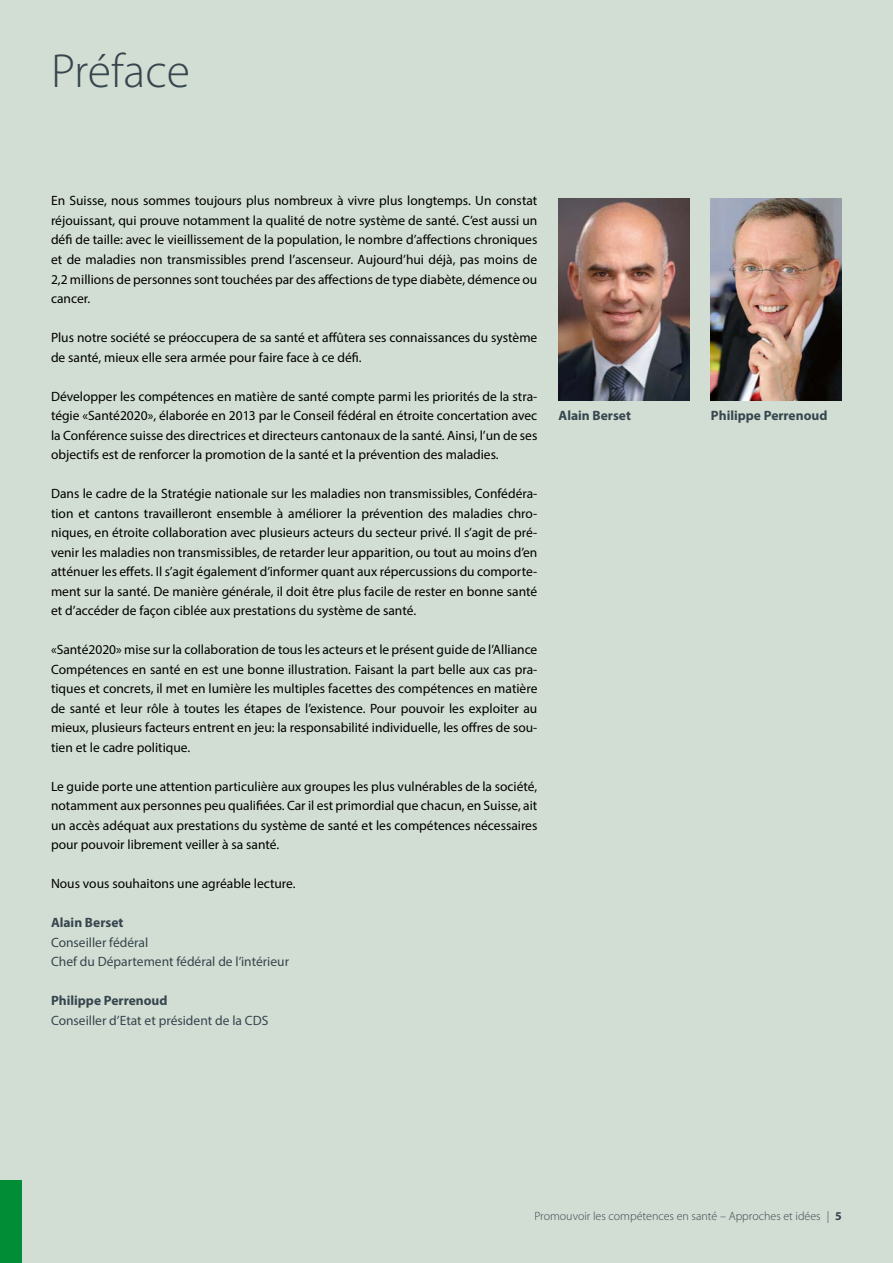
<style>
.page{position:relative;width:893px;height:1263px;background:#d2ded3}
.page>*{position:absolute;margin:0;border:0;box-sizing:border-box;transform-origin:0 0}
._01_t{font:300 48px "Myriad Pro";color:#36454e}
._03_g{font:13.5px/19.5px "Myriad Pro";color:#000;text-align:justify}
._03_g-2{font:13.5px "Myriad Pro";color:#36454e}
._03_g-3{font:700 13.5px "Myriad Pro";color:#36454e}
.t1{font:300 12px "Myriad Pro";color:#36454e}
.s1{font-weight:700}
</style>
<div class="page">
<div style="left:0;top:1180px;width:21px;height:83px;background:#008d35"></div>
<img style="left:559px;top:199px;width:131px;height:201px">
<img style="left:711px;top:199px;width:131px;height:201px">
<p class="_01_t" style="left:51px;top:42px;width:141px">Préface</p>
<p class="_03_g" style="left:51px;top:191px;width:488px">En Suisse, nous sommes toujours plus nombreux à vivre plus longtemps. Un constat réjouissant, qui prouve notamment la qualité de notre système de santé. C’est aussi un défi de taille: avec le vieillissement de la population, le nombre d’affections chroniques et de maladies non transmissibles prend l’ascenseur. Aujourd’hui déjà, pas moins de 2,2 millions de personnes sont touchées par des affections de type diabète, démence ou cancer.</p>
<p class="_03_g" style="left:51px;top:327px;width:488px">Plus notre société se préoccupera de sa santé et affûtera ses connaissances du système de santé, mieux elle sera armée pour faire face à ce défi.</p>
<p class="_03_g" style="left:51px;top:386px;width:488px">Développer les compétences en matière de santé compte parmi les priorités de la stra&shy;tégie «Santé2020», élaborée en 2013 par le Conseil fédéral en étroite concertation avec la Conférence suisse des directrices et directeurs cantonaux de la santé. Ainsi, l’un de ses objectifs est de renforcer la promotion de la santé et la prévention des maladies.</p>
<p class="_03_g" style="left:51px;top:483px;width:488px">Dans le cadre de la Stratégie nationale sur les maladies non transmissibles, Confédéra&shy;tion et cantons travailleront ensemble à améliorer la prévention des maladies chro&shy;niques, en étroite collaboration avec plusieurs acteurs du secteur privé. Il s’agit de pré&shy;venir les maladies non transmissibles, de retarder leur apparition, ou tout au moins d’en atténuer les effets. Il s’agit également d’informer quant aux répercussions du comporte&shy;ment sur la santé. De manière générale, il doit être plus facile de rester en bonne santé et d’accéder de façon ciblée aux prestations du système de santé.</p>
<p class="_03_g" style="left:51px;top:639px;width:488px">«Santé2020» mise sur la collaboration de tous les acteurs et le présent guide de l’Alliance Compétences en santé en est une bonne illustration. Faisant la part belle aux cas pra&shy;tiques et concrets, il met en lumière les multiples facettes des compétences en matière de santé et leur rôle à toutes les étapes de l’existence. Pour pouvoir les exploiter au mieux, plusieurs facteurs entrent en jeu: la responsabilité individuelle, les offres de sou&shy;tien et le cadre politique.</p>
<p class="_03_g" style="left:51px;top:776px;width:488px">Le guide porte une attention particulière aux groupes les plus vulnérables de la société, notamment aux personnes peu qualifiées. Car il est primordial que chacun, en Suisse, ait un accès adéquat aux prestations du système de santé et les compétences nécessaires pour pouvoir librement veiller à sa santé.</p>
<p class="_03_g" style="left:51px;top:873px;width:246px">Nous vous souhaitons une agréable lecture.</p>
<p class="_03_g-3" style="left:51px;top:914px;width:74px">Alain Berset</p>
<p class="_03_g-2" style="left:51px;top:934px;width:99px">Conseiller fédéral</p>
<p class="_03_g-2" style="left:51px;top:953px;width:240px">Chef du Département fédéral de l’intérieur</p>
<p class="_03_g-3" style="left:51px;top:992px;width:118px">Philippe Perrenoud</p>
<p class="_03_g-2" style="left:51px;top:1012px;width:219px">Conseiller d’Etat et président de la CDS</p>
<p class="_03_g-3" style="left:559px;top:407px;width:74px">Alain Berset</p>
<p class="_03_g-3" style="left:711px;top:407px;width:118px">Philippe Perrenoud</p>
<p class="t1" style="left:534px;top:1208px;width:309px">Promouvoir les compétences en santé – Approches et idées | <span class="s1">5</span></p>
</div>
